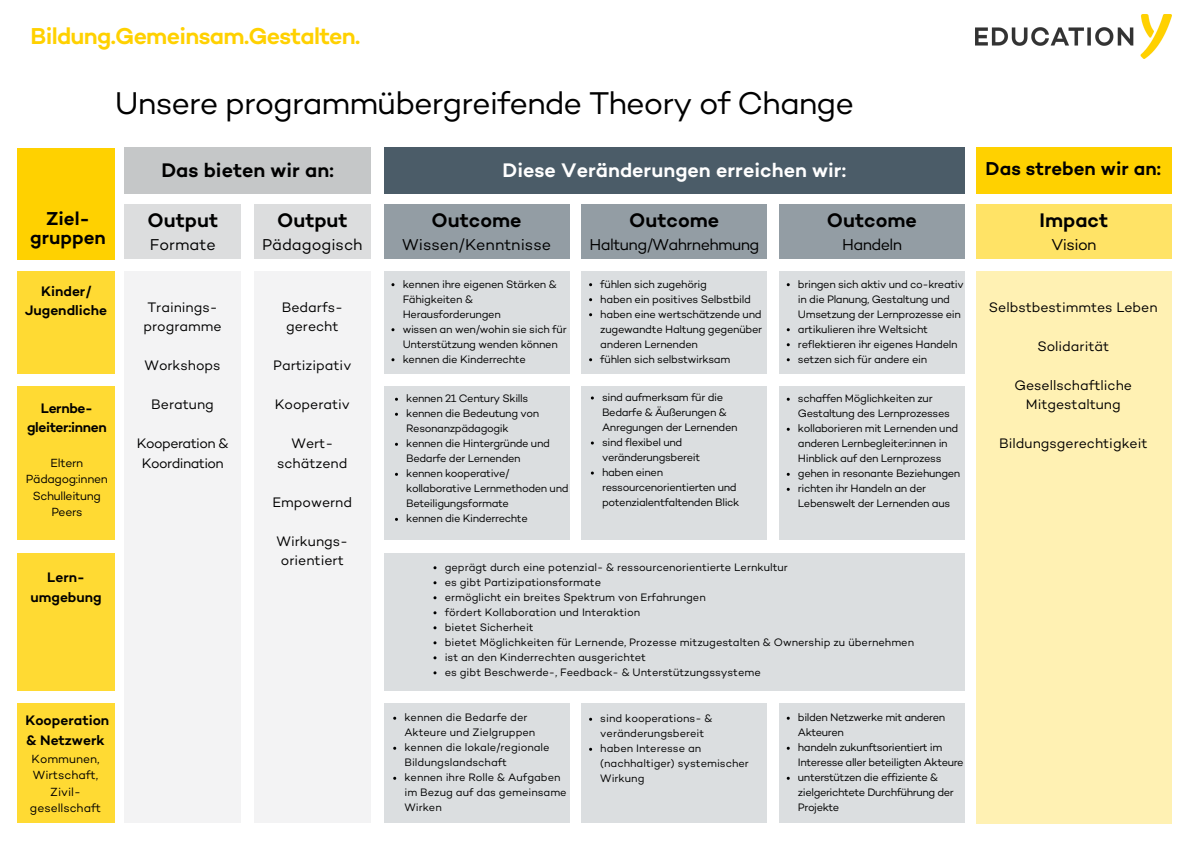
<style>
.page{position:relative;width:1191px;height:843px;background:#fff}
.page>*{position:absolute;margin:0;border:0;box-sizing:border-box;transform-origin:0 0}
.t1{font:32px "Campton";letter-spacing:-.03em;color:#000}
.t2{font:600 23.4px "Campton";letter-spacing:-.03em;color:#ffd100}
.t3{font:600 20px "Campton";color:#000}
.t4{font:600 20px "Campton";color:#fff}
.t5{font:600 19px/18.8px "Campton";color:#000;text-align:center}
.t6{font:16px "Campton";color:#000}
.t7{font:16px "Campton";letter-spacing:-.035em;color:#000}
.t8{font:14px/19.5px "Campton";color:#000;text-align:center}
.t9{font:600 14px/19.5px "Campton";color:#000;text-align:center}
.t10{font:14px/19.5px "Campton";letter-spacing:-.035em;color:#000;text-align:center}
.t11{font:600 14px/19.5px "Campton";letter-spacing:-.025em;color:#000;text-align:center}
.t12{font:12px/16.5px "Campton";color:#000;text-align:center}
.t13{font:12px/16.5px "Campton";letter-spacing:-.025em;color:#000;text-align:center}
.t14{font:11px/15px "Campton";letter-spacing:-.025em;color:#000}
.t15{font:11px/15px "Campton";color:#000}
</style>
<div class="page">
<div style="left:124px;top:147px;width:246px;height:46px;background:#c5c7c8"></div>
<div style="left:384px;top:147px;width:580px;height:46px;background:#4b5c68"></div>
<div style="left:975px;top:147px;width:196px;height:46px;background:#ffd100"></div>
<div style="left:975px;top:205px;width:196px;height:54px;background:#ffe366"></div>
<div style="left:254px;top:205px;width:116px;height:54px;background:#dcddde"></div>
<div style="left:581px;top:204px;width:185px;height:55px;background:#939da4"></div>
<div style="left:384px;top:204px;width:185px;height:55px;background:#939da4"></div>
<div style="left:779px;top:204px;width:185px;height:55px;background:#939da4"></div>
<div style="left:124px;top:205px;width:117px;height:54px;background:#dcddde"></div>
<div style="left:581px;top:271px;width:185px;height:102px;background:#dbdee0"></div>
<div style="left:384px;top:271px;width:185px;height:102px;background:#dbdee0"></div>
<div style="left:779px;top:271px;width:185px;height:102px;background:#dbdee0"></div>
<div style="left:384px;top:386px;width:185px;height:153px;background:#dbdee0"></div>
<div style="left:581px;top:386px;width:185px;height:153px;background:#dbdee0"></div>
<div style="left:779px;top:386px;width:185px;height:153px;background:#dbdee0"></div>
<div style="left:384px;top:553px;width:580px;height:137px;background:#dbdee0"></div>
<div style="left:384px;top:703px;width:185px;height:119px;background:#dbdee0"></div>
<div style="left:581px;top:703px;width:185px;height:119px;background:#dbdee0"></div>
<div style="left:779px;top:703px;width:185px;height:119px;background:#dbdee0"></div>
<div style="left:975px;top:271px;width:196px;height:551px;background:#fff1b3"></div>
<div style="left:254px;top:271px;width:116px;height:551px;background:#f3f3f4"></div>
<div style="left:124px;top:271px;width:117px;height:551px;background:#f3f3f4"></div>
<div style="left:17px;top:271px;width:98px;height:102px;background:#ffda33"></div>
<div style="left:17px;top:386px;width:98px;height:153px;background:#ffda33"></div>
<div style="left:17px;top:553px;width:98px;height:137px;background:#ffda33"></div>
<div style="left:17px;top:703px;width:98px;height:119px;background:#ffda33"></div>
<div style="left:17px;top:148px;width:98px;height:111px;background:#ffd100"></div>
<img style="left:975px;top:15px;width:195px;height:43px">
<p class="t2" style="left:30px;top:21px;width:331px">Bildung.Gemeinsam.Gestalten.</p>
<p class="t1" style="left:115px;top:83px;width:740px">Unsere programmübergreifende Theory of Change</p>
<p class="t5" style="left:30px;top:209px;width:77px">Ziel&shy;gruppen</p>
<p class="t9" style="left:25px;top:281px;width:83px">Kinder/<br>Jugendliche</p>
<p class="t11" style="left:27px;top:398px;width:81px">Lernbe&shy;gleiter:innen</p>
<p class="t13" style="left:26px;top:454px;width:83px">Eltern<br>Pädagog:innen</p>
<p class="t13" style="left:33px;top:487px;width:70px">Schulleitung<br>Peers</p>
<p class="t9" style="left:30px;top:567px;width:73px">Lern&shy;umgebung</p>
<p class="t9" style="left:25px;top:710px;width:85px">Kooperation</p>
<p class="t9" style="left:26px;top:729px;width:80px">&amp; Netzwerk</p>
<p class="t12" style="left:30px;top:749px;width:73px">Kommunen,<br>Wirtschaft,<br>Zivil&shy;gesellschaft</p>
<p class="t3" style="left:161px;top:157px;width:174px">Das bieten wir an:</p>
<h1 class="t4" style="left:502px;top:157px;width:345px">Diese Veränderungen erreichen wir:</h1>
<h3 class="t5" style="left:985px;top:158px;width:177px">Das streben wir an:</h3>
<h3 class="t3" style="left:147px;top:207px;width:72px">Output</h3>
<h3 class="t6" style="left:150px;top:234px;width:67px">Formate</h3>
<h3 class="t3" style="left:629px;top:207px;width:91px">Outcome</h3>
<h3 class="t7" style="left:589px;top:234px;width:171px">Haltung/Wahrnehmung</h3>
<h5 class="t3" style="left:1039px;top:207px;width:70px">Impact</h5>
<h5 class="t6" style="left:1051px;top:234px;width:47px">Vision</h5>
<h5 class="t3" style="left:277px;top:207px;width:72px">Output</h5>
<h5 class="t6" style="left:262px;top:234px;width:102px">Pädagogisch</h5>
<h5 class="t3" style="left:431px;top:207px;width:91px">Outcome</h5>
<h5 class="t6" style="left:402px;top:234px;width:150px">Wissen/Kenntnisse</h5>
<h5 class="t3" style="left:826px;top:207px;width:91px">Outcome</h5>
<h5 class="t7" style="left:842px;top:234px;width:62px">Handeln</h5>
<h4 class="t8" style="left:143px;top:297px;width:80px;text-align:left">Trainings&shy;programme</h4>
<h3 class="t8" style="left:144px;top:355px;width:78px">Workshops</h3>
<h4 class="t8" style="left:151px;top:394px;width:64px">Beratung</h4>
<h6 class="t10" style="left:137px;top:433px;width:93px">Kooperation &amp;<br>Koordination</h6>
<h6 class="t8" style="left:282px;top:297px;width:63px">Bedarfs&shy;gerecht</h6>
<p class="t8" style="left:273px;top:355px;width:80px">Partizipativ</p>
<p class="t8" style="left:275px;top:394px;width:77px">Kooperativ</p>
<h6 class="t8" style="left:277px;top:433px;width:72px">Wert&shy;schätzend</h6>
<p class="t8" style="left:272px;top:492px;width:81px">Empowernd</p>
<p class="t8" style="left:276px;top:531px;width:73px">Wirkungs&shy;orientiert</p>
<p class="t14" style="left:402px;top:276px;width:155px">kennen ihre eigenen Stärken &amp;<br>Fähigkeiten &amp;<br>Herausforderungen</p>
<p class="t14" style="left:402px;top:321px;width:165px">wissen an wen/wohin sie sich für<br>Unterstützung wenden können</p>
<p class="t14" style="left:402px;top:351px;width:125px">kennen die Kinderrechte</p>
<p class="t14" style="left:406px;top:391px;width:124px">kennen 21 Century Skills</p>
<p class="t14" style="left:406px;top:406px;width:134px">kennen die Bedeutung von<br>Resonanzpädagogik</p>
<p class="t14" style="left:406px;top:436px;width:145px">kennen die Hintergründe und<br>Bedarfe der Lernenden</p>
<p class="t14" style="left:406px;top:466px;width:164px">kennen kooperative/ kollaborative Lernmethoden und<br>Beteiligungsformate</p>
<p class="t14" style="left:406px;top:511px;width:123px">kennen die Kinderrechte</p>
<p class="t14" style="left:600px;top:276px;width:108px">fühlen sich zugehörig</p>
<p class="t14" style="left:600px;top:291px;width:152px">haben ein positives Selbstbild</p>
<p class="t14" style="left:600px;top:306px;width:163px;text-align:justify">haben eine wertschätzende und zugewandte Haltung gegenüber anderen Lernenden</p>
<p class="t14" style="left:600px;top:351px;width:131px">fühlen sich selbstwirksam</p>
<p class="t14" style="left:602px;top:389px;width:137px">sind aufmerksam für die<br>Bedarfe &amp; Äußerungen &amp;<br>Anregungen der Lernenden</p>
<p class="t14" style="left:602px;top:434px;width:100px">sind flexibel und veränderungsbereit</p>
<p class="t14" style="left:602px;top:464px;width:139px">haben einen ressourcenorientierten und potenzialentfaltenden Blick</p>
<p class="t14" style="left:797px;top:276px;width:167px">bringen sich aktiv und co-kreativ in die Planung, Gestaltung und<br>Umsetzung der Lernprozesse ein</p>
<p class="t14" style="left:797px;top:321px;width:131px">artikulieren ihre Weltsicht</p>
<p class="t14" style="left:797px;top:336px;width:161px">reflektieren ihr eigenes Handeln</p>
<p class="t14" style="left:797px;top:351px;width:131px">setzen sich für andere ein</p>
<p class="t14" style="left:797px;top:391px;width:153px">schaffen Möglichkeiten zur<br>Gestaltung des Lernprozesses</p>
<p class="t14" style="left:797px;top:421px;width:162px">kollaborieren mit Lernenden und anderen Lernbegleiter:innen in<br>Hinblick auf den Lernprozess</p>
<p class="t14" style="left:797px;top:466px;width:164px">gehen in resonante Beziehungen</p>
<p class="t14" style="left:797px;top:481px;width:154px">richten ihr Handeln an der<br>Lebenswelt der Lernenden aus</p>
<p class="t15" style="left:444px;top:559px;width:345px">geprägt durch eine potenzial- &amp; ressourcenorientierte Lernkultur</p>
<p class="t15" style="left:444px;top:574px;width:158px">es gibt Partizipationsformate</p>
<p class="t15" style="left:444px;top:589px;width:262px">ermöglicht ein breites Spektrum von Erfahrungen</p>
<p class="t15" style="left:444px;top:604px;width:197px">fördert Kollaboration und Interaktion</p>
<p class="t15" style="left:444px;top:619px;width:90px">bietet Sicherheit</p>
<p class="t15" style="left:444px;top:634px;width:471px">bietet Möglichkeiten für Lernende, Prozesse mitzugestalten &amp; Ownership zu übernehmen</p>
<p class="t15" style="left:444px;top:649px;width:203px">ist an den Kinderrechten ausgerichtet</p>
<p class="t15" style="left:444px;top:664px;width:317px">es gibt Beschwerde-, Feedback- &amp; Unterstützungssysteme</p>
<p class="t15" style="left:404px;top:709px;width:132px">kennen die Bedarfe der<br>Akteure und Zielgruppen</p>
<p class="t15" style="left:404px;top:739px;width:147px">kennen die lokale/regionale<br>Bildungslandschaft</p>
<p class="t15" style="left:404px;top:769px;width:164px">kennen ihre Rolle &amp; Aufgaben im Bezug auf das gemeinsame<br>Wirken</p>
<p class="t14" style="left:797px;top:709px;width:149px">bilden Netzwerke mit anderen<br>Akteuren</p>
<p class="t14" style="left:797px;top:739px;width:167px">handeln zukunftsorientiert im<br>Interesse aller beteiligten Akteure</p>
<p class="t14" style="left:797px;top:769px;width:157px">unterstützen die effiziente &amp; zielgerichtete Durchführung der<br>Projekte</p>
<p class="t15" style="left:600px;top:710px;width:114px">sind kooperations- &amp; veränderungsbereit</p>
<p class="t15" style="left:600px;top:740px;width:150px">haben Interesse an (nachhaltiger) systemischer<br>Wirkung</p>
<p class="t8" style="left:988px;top:297px;width:170px">Selbstbestimmtes Leben</p>
<p class="t8" style="left:1037px;top:336px;width:73px">Solidarität</p>
<p class="t8" style="left:1014px;top:375px;width:119px">Gesellschaftliche<br>Mitgestaltung</p>
<p class="t8" style="left:998px;top:433px;width:150px">Bildungsgerechtigkeit</p>
</div>
